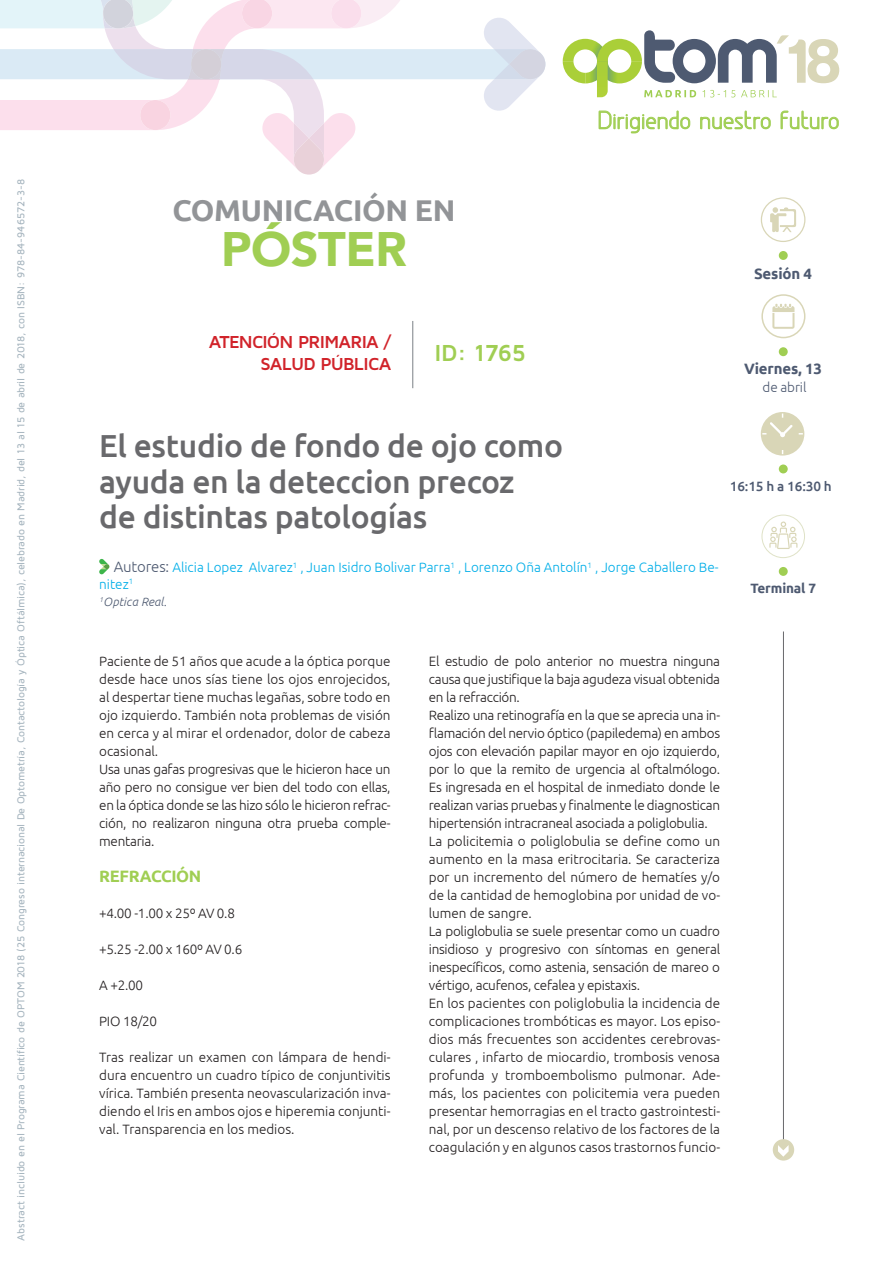
<style>
.page{position:relative;width:893px;height:1263px;background:#fff}
.page>*{position:absolute;margin:0;border:0;box-sizing:border-box;transform-origin:0 0}
.t1{font:900 48.3px "Avenir";letter-spacing:-.01em;color:#a0ce53}
.t2{font:500 31.8px/35.4px "Ubuntu";letter-spacing:-.01em;color:#69696c}
.t3{font:700 30px "Ubuntu";letter-spacing:-.01em;color:#929497}
.t4{font:700 24px "Maven Pro";letter-spacing:-.025em;color:#a0ce53}
.t5{font:23.4px "Greyscale Basic";color:#a0ce53}
.t6{font:700 18px/21.6px "Maven Pro";letter-spacing:-.045em;color:#d1232a;text-align:right}
.t7{font:700 16.5px "Ubuntu";letter-spacing:-.02em;color:#a0ce53}
.t8{font:700 15px "Ubuntu";letter-spacing:-.01em;color:#4e5a71}
.t9{font:300 13.5px/18px "Ubuntu";letter-spacing:-.02em;color:#231f20}
.t10{font:300 13.5px/18px "Ubuntu";color:#231f20}
.t11{font:300 13.5px/16.5px "Ubuntu";color:#00aee8}
.t12{font:500 13.5px "Ubuntu";letter-spacing:-.01em;color:#4e5a71}
.t13{font:700 13.5px "Ubuntu";color:#4e5a71}
.t14{font:300 13.5px "Ubuntu";letter-spacing:-.01em;color:#4e5a71}
.t15{font:italic 300 12px "Ubuntu";letter-spacing:.01em;color:#4e5a71}
.t16{font:500 10.5px "Maven Pro";letter-spacing:-.015em;color:#a5b4be}
.s1{font-size:15px;color:#4e5a71}
</style>
<div class="page">
<svg style="left:563px;top:30px;width:276px;height:67px"></svg>
<svg style="left:599px;top:111px;width:91px;height:22px"></svg>
<svg style="left:700px;top:111px;width:71px;height:18px"></svg>
<svg style="left:781px;top:111px;width:58px;height:18px"></svg>
<svg style="left:0;top:0;width:545px;height:175px"></svg>
<div style="left:773px;top:1139px;width:21px;height:21px;background:#d9d6b7;border-radius:50%"></div>
<svg style="left:778px;top:1145px;width:11px;height:12px"></svg>
<div style="left:761px;top:294px;width:44px;height:44px;border:2px solid #d9d6b7;border-radius:50%"></div>
<div style="left:779px;top:347px;width:9px;height:9px;background:#a0ce53;border-radius:50%"></div>
<div style="left:779px;top:251px;width:9px;height:9px;background:#a0ce53;border-radius:50%"></div>
<svg style="left:772px;top:304px;width:22px;height:25px"></svg>
<div style="left:779px;top:567px;width:9px;height:9px;background:#a0ce53;border-radius:50%"></div>
<div style="left:762px;top:515px;width:43px;height:43px;border:1px solid #dfe2c7;border-radius:50%"></div>
<svg style="left:769px;top:521px;width:28px;height:28px"></svg>
<div style="left:779px;top:464px;width:9px;height:9px;background:#a0ce53;border-radius:50%"></div>
<svg style="left:761px;top:412px;width:43px;height:44px"></svg>
<hr style="left:783px;top:631px;width:1px;height:508px;background:#69696c">
<svg style="left:761px;top:197px;width:44px;height:45px"></svg>
<hr style="left:412px;top:321px;width:1px;height:67px;background:#7a8086">
<svg style="left:99px;top:559px;width:10px;height:15px"></svg>
<p class="t16" style="left:14px;top:1240px;width:1063px;rotate:-90deg">Abstract incluido en el Programa Científico de OPTOM 2018 (25 Congreso internacional De Optometría, Contactología y Óptica Oftálmica), celebrado en Madrid, del 13 al 15 de abril de 2018, con ISBN: 978-84-946572-3-8</p>
<h3 class="t3" style="left:172px;top:192px;width:262px">COMUNICACIÓN EN</h3>
<h1 class="t1" style="left:221px;top:208px;width:187px">PÓSTER</h1>
<h3 class="t6" style="left:209px;top:330px;width:184px">ATENCIÓN PRI MARIA /<br>SALUD PÚBLICA</h3>
<h3 class="t4" style="left:434px;top:338px;width:93px">ID: 1765</h3>
<h3 class="t5" style="left:597px;top:106px;width:244px">Dirigiendo nuestro futuro</h3>
<p class="t8" style="left:754px;top:264px;width:60px">SESIÓN 4</p>
<p class="t8" style="left:744px;top:360px;width:79px">VIERNES, 13</p>
<p class="t14" style="left:763px;top:379px;width:45px">de abril</p>
<h2 class="t2" style="left:99px;top:427px;width:465px">El estudio de fondo de ojo como ayuda en la deteccion precoz<br>de distintas patologías</h2>
<p class="t11" style="left:99px;top:559px;width:621px;text-indent:15px"><span class="s1">Autores:</span> Alicia Lopez Alvarez<sup>1</sup> , Juan Isidro Bolivar Parra<sup>1</sup> , Lorenzo Oña Antolín<sup>1</sup> , Jorge Caballero Be&shy;nitez<sup>1</sup></p>
<p class="t15" style="left:99px;top:595px;width:69px"><sup>1</sup>Optica Real.</p>
<p class="t12" style="left:730px;top:478px;width:103px">16:15 h a 16:30 h</p>
<p class="t13" style="left:750px;top:580px;width:67px">TERMINAL 7</p>
<p class="t10" style="left:99px;top:652px;width:293px">Paciente de 51 años que acude a la óptica porque desde hace unos sías tiene los ojos enrojecidos, al despertar tiene muchas legañas, sobre todo en ojo izquierdo. También nota problemas de visión en cerca y al mirar el ordenador, dolor de cabeza ocasional.<br>Usa unas gafas progresivas que le hicieron hace un año pero no consigue ver bien del todo con ellas, en la óptica donde se las hizo sólo le hicieron refrac&shy;ción, no realizaron ninguna otra prueba comple&shy;mentaria.</p>
<p class="t7" style="left:99px;top:866px;width:104px">REFRACCIÓN</p>
<p class="t10" style="left:99px;top:904px;width:137px">+4.00 -1.00 x 25º AV 0.8</p>
<p class="t9" style="left:99px;top:940px;width:145px">+5.25 -2.00 x 160º AV 0.6</p>
<p class="t10" style="left:99px;top:976px;width:45px">A +2.00</p>
<p class="t10" style="left:99px;top:1012px;width:60px">PIO 18/20</p>
<p class="t10" style="left:99px;top:1048px;width:293px;text-align:justify">Tras realizar un examen con lámpara de hendi&shy;dura encuentro un cuadro típico de conjuntivitis vírica. También presenta neovascularización inva&shy;diendo el Iris en ambos ojos e hiperemia conjunti&shy;val. Transparencia en los medios.</p>
<p class="t9" style="left:429px;top:652px;width:293px">El estudio de polo anterior no muestra ninguna causa que justifique la baja agudeza visual obtenida en la refracción.<br>Realizo una retinografía en la que se aprecia una in&shy;flamación del nervio óptico (papiledema) en ambos ojos con elevación papilar mayor en ojo izquierdo, por lo que la remito de urgencia al oftalmólogo.<br>Es ingresada en el hospital de inmediato donde le realizan varias pruebas y finalmente le diagnostican hipertensión intracraneal asociada a poliglobulia.<br>La policitemia o poliglobulia se define como un aumento en la masa eritrocitaria. Se caracteriza por un incremento del número de hematíes y/o de la cantidad de hemoglobina por unidad de vo&shy;lumen de sangre.<br>La poliglobulia se suele presentar como un cuadro insidioso y progresivo con síntomas en general inespecíficos, como astenia, sensación de mareo o vértigo, acufenos, cefalea y epistaxis.<br>En los pacientes con poliglobulia la incidencia de complicaciones trombóticas es mayor. Los episo&shy;dios más frecuentes son accidentes cerebrovas&shy;culares , infarto de miocardio, trombosis venosa profunda y tromboembolismo pulmonar. Ade&shy;más, los pacientes con policitemia vera pueden presentar hemorragias en el tracto gastrointesti&shy;nal, por un descenso relativo de los factores de la coagulación y en algunos casos trastornos funcio-</p>
</div>
